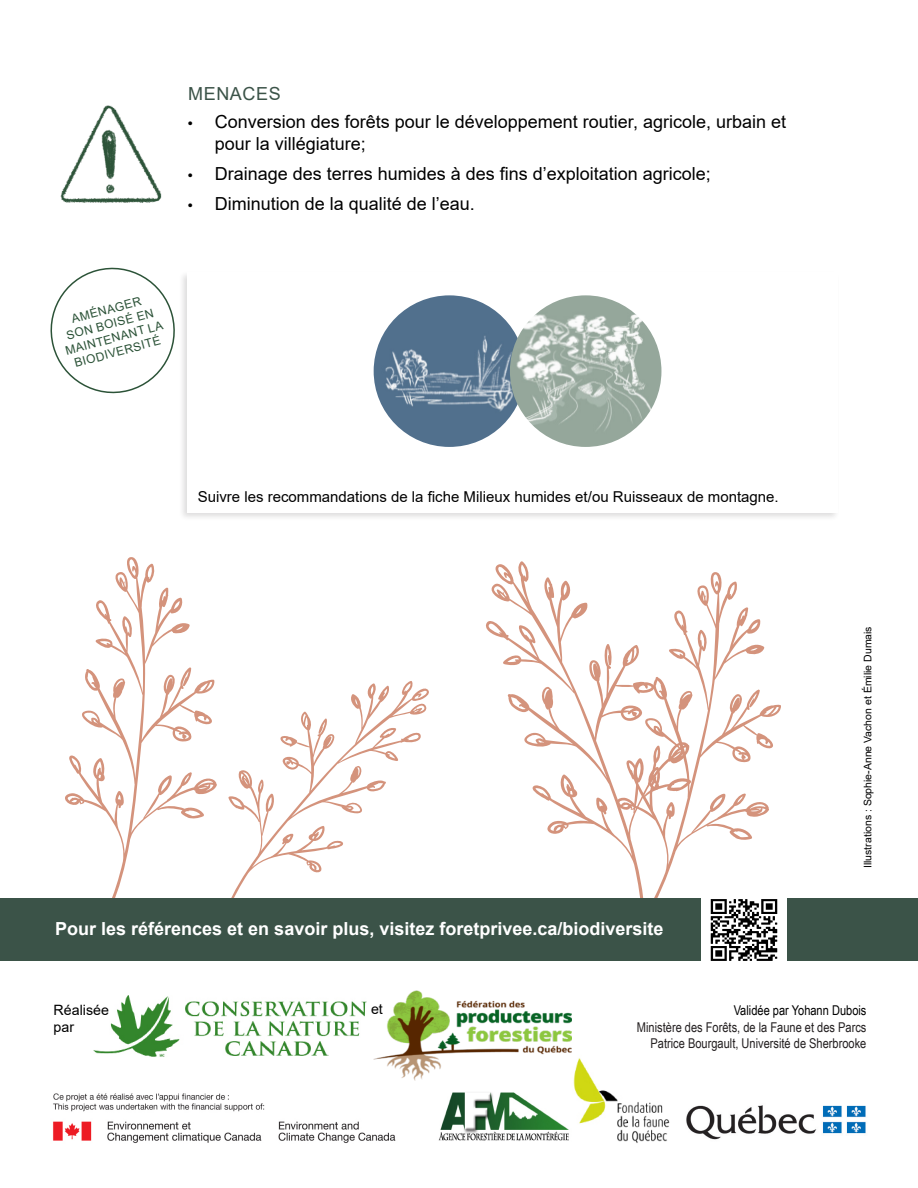
<style>
.page{position:relative;width:918px;height:1188px;background:#fff}
.page>*{position:absolute;margin:0;border:0;box-sizing:border-box;transform-origin:0 0}
.t1{font:18px/21.6px "Arial";color:#000}
.t2{font:700 18px "Arial";color:#fff}
.Titres_verts{font:18px "Arial";letter-spacing:.035em;color:#3b5348}
.t3{font:15px "Arial";color:#000}
.t4{font:14.25px "Arial";color:#000}
.t5{font:13.5px "Arial Narrow";color:#231f20}
.t6{font:13.5px "Arial Narrow";color:#000}
.t7{font:12px/14.4px "Arial";color:#2c5338;text-align:center}
.t8{font:10.5px "Arial";color:#000}
.s1{font-family:"Myriad Pro"}
</style>
<div class="page">
<svg style="left:228px;top:681px;width:201px;height:217px"></svg>
<svg style="left:65px;top:557px;width:152px;height:341px"></svg>
<svg style="left:486px;top:561px;width:130px;height:278px"></svg>
<svg style="left:616px;top:572px;width:165px;height:326px"></svg>
<img style="left:571px;top:1049px;width:99px;height:94px">
<div style="left:0;top:898px;width:918px;height:62px;background:#3b5348"></div>
<img style="left:702px;top:891px;width:85px;height:70px">
<img style="left:93px;top:995px;width:93px;height:62px">
<img style="left:186px;top:1001px;width:180px;height:55px">
<img style="left:374px;top:990px;width:197px;height:91px">
<img style="left:438px;top:1089px;width:134px;height:53px">
<img style="left:686px;top:1105px;width:180px;height:35px">
<img style="left:53px;top:1093px;width:343px;height:50px">
<svg style="left:50px;top:267px;width:125px;height:127px"></svg>
<div style="left:178px;top:270px;width:663px;height:251px;background:#231f20;opacity:.15"></div>
<div style="left:187px;top:272px;width:651px;height:240px;background:#fff"></div>
<img style="left:373px;top:295px;width:137px;height:152px">
<img style="left:510px;top:295px;width:152px;height:152px">
<img style="left:60px;top:105px;width:102px;height:98px">
<p class="Titres_verts" style="left:188px;top:81px;width:94px">MENACES</p>
<p class="t1" style="left:215px;top:111px;width:573px;text-indent:-27px"><span class="s1">•</span> Conversion des forêts pour le développement routier, agricole, urbain et pour la villégiature;</p>
<p class="t1" style="left:188px;top:163px;width:525px"><span class="s1">•</span> Drainage des terres humides à des fins d’exploitation agricole;</p>
<p class="t1" style="left:188px;top:193px;width:289px"><span class="s1">•</span> Diminution de la qualité de l’eau.</p>
<p class="t7" style="left:56px;top:316px;width:102px;rotate:-15deg">AMÉNAGER<br>SON BOISÉ EN<br>MAINTENANT LA<br>BIODIVERSITÉ</p>
<p class="t3" style="left:198px;top:486px;width:583px">Suivre les recommandations de la fiche Milieux humides et/ou Ruisseaux de montagne.</p>
<p class="t2" style="left:55px;top:916px;width:610px">Pour les références et en savoir plus, visitez foretprivee.ca/biodiversite</p>
<p class="t8" style="left:861px;top:868px;width:243px;rotate:-90deg">Illustrations : Sophie-Anne Vachon et Émilie Dumais</p>
<p class="t4" style="left:54px;top:1000px;width:57px">Réalisée</p>
<p class="t4" style="left:54px;top:1017px;width:22px">par</p>
<p class="t4" style="left:371px;top:999px;width:13px">et</p>
<p class="t6" style="left:734px;top:1001px;width:134px">Validée par Yohann Dubois</p>
<p class="t5" style="left:637px;top:1017px;width:231px">Ministère des Forêts, de la Faune et des Parcs</p>
<p class="t5" style="left:651px;top:1033px;width:217px">Patrice Bourgault, Université de Sherbrooke</p>
</div>
